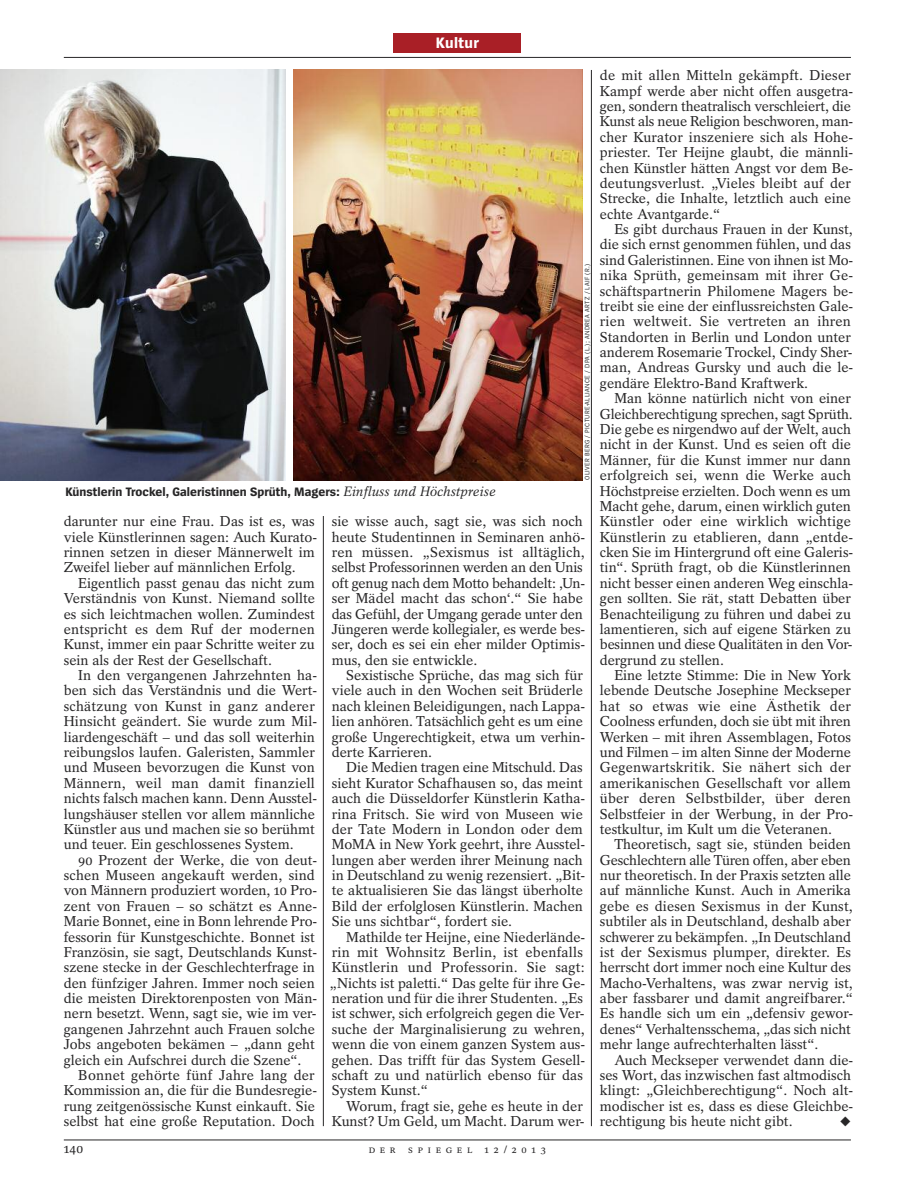
<style>
.page{position:relative;width:902px;height:1191px;background:#fff}
.page>*{position:absolute;margin:0;border:0;box-sizing:border-box;transform-origin:0 0}
.t1{font:700 15.75px "Spiegel Sans";letter-spacing:.02em;color:#fff}
.t2{font:14.25px/15.5px "Spiegel Serif";color:#272627}
.t3{font:13.5px "Spiegel Serif";color:#272627}
.t4{font:700 12.75px "Spiegel Sans";color:#272627}
.t5{font:10.5px "Spiegel Serif";letter-spacing:.45em;color:#272627}
.t6{font:6.75px "Spiegel Sans";letter-spacing:.05em;color:#272627}
.s1{font-family:"Spiegel Serif";font-weight:400;font-style:italic;font-size:13.5px}
</style>
<div class="page">
<div style="left:393px;top:34px;width:128px;height:19px;background:#a91f26"></div>
<hr style="left:323px;top:516px;width:1px;height:610px;background:#272627">
<hr style="left:591px;top:70px;width:1px;height:1056px;background:#272627">
<hr style="left:64px;top:1139px;width:786px;height:1px;background:#272627">
<hr style="left:64px;top:57px;width:786px;height:1px;background:#272627">
<img style="left:293px;top:70px;width:290px;height:410px">
<img style="left:0;top:70px;width:285px;height:410px">
<p class="t1" style="left:436px;top:37px;width:45px">Kultur</p>
<p class="t4" style="left:65px;top:486px;width:432px">Künstlerin Trockel, Galeristinnen Sprüth, Magers: <span class="s1">Einfluss und Höchstpreise</span></p>
<p class="t6" style="left:585px;top:480px;width:218px;rotate:-90deg">OLIVER BERG / PICTURE-ALLIANCE / DPA (L.); ANDREA ARTZ / LAIF (R.)</p>
<p class="t2" style="left:64px;top:515px;width:255px">darunter nur eine Frau. Das ist es, was viele Künstlerinnen sagen: Auch Kurato&shy;rinnen setzen in dieser Männerwelt im Zweifel lieber auf männlichen Erfolg.</p>
<p class="t2" style="left:64px;top:576px;width:252px;text-align:justify;text-indent:14px">Eigentlich passt genau das nicht zum Verständnis von Kunst. Niemand sollte es sich leichtmachen wollen. Zumindest entspricht es dem Ruf der modernen Kunst, immer ein paar Schritte weiter zu sein als der Rest der Gesellschaft.</p>
<p class="t2" style="left:64px;top:669px;width:255px;text-indent:14px">In den vergangenen Jahrzehnten ha&shy;ben sich das Verständnis und die Wert&shy;schätzung von Kunst in ganz anderer Hinsicht geändert. Sie wurde zum Mil&shy;liardengeschäft – und das soll weiterhin reibungslos laufen. Galeristen, Sammler und Museen bevorzugen die Kunst von Männern, weil man damit finanziell nichts falsch machen kann. Denn Ausstel&shy;lungshäuser stellen vor allem männliche Künstler aus und machen sie so berühmt und teuer. Ein geschlossenes System.</p>
<p class="t2" style="left:64px;top:853px;width:255px;text-indent:14px">90 Prozent der Werke, die von deut&shy;schen Museen angekauft werden, sind von Männern produziert worden, 10 Pro&shy;zent von Frauen – so schätzt es Anne-Marie Bonnet, eine in Bonn lehrende Pro&shy;fessorin für Kunstgeschichte. Bonnet ist Französin, sie sagt, Deutschlands Kunst&shy;szene stecke in der Geschlechterfrage in den fünfziger Jahren. Immer noch seien die meisten Direktorenposten von Män&shy;nern besetzt. Wenn, sagt sie, wie im ver&shy;gangenen Jahrzehnt auch Frauen solche Jobs angeboten bekämen – „dann geht gleich ein Aufschrei durch die Szene“.</p>
<p class="t2" style="left:64px;top:1069px;width:255px;text-indent:14px">Bonnet gehörte fünf Jahre lang der Kommission an, die für die Bundesregie&shy;rung zeitgenössische Kunst einkauft. Sie selbst hat eine große Reputation. Doch</p>
<p class="t2" style="left:332px;top:515px;width:255px">sie wisse auch, sagt sie, was sich noch heute Studentinnen in Seminaren anhö&shy;ren müssen. „Sexismus ist alltäglich, selbst Professorinnen werden an den Unis oft genug nach dem Motto behandelt: ‚Un&shy;ser Mädel macht das schon‘.“ Sie habe das Gefühl, der Umgang gerade unter den Jüngeren werde kollegialer, es werde bes&shy;ser, doch es sei ein eher milder Optimis&shy;mus, den sie entwickle.</p>
<p class="t2" style="left:332px;top:669px;width:255px;text-indent:14px">Sexistische Sprüche, das mag sich für viele auch in den Wochen seit Brüderle nach kleinen Beleidigungen, nach Lappa&shy;lien anhören. Tatsächlich geht es um eine große Ungerechtigkeit, etwa um verhin&shy;derte Karrieren.</p>
<p class="t2" style="left:332px;top:761px;width:255px;text-indent:14px">Die Medien tragen eine Mitschuld. Das sieht Kurator Schafhausen so, das meint auch die Düsseldorfer Künstlerin Katha&shy;rina Fritsch. Sie wird von Museen wie der Tate Modern in London oder dem MoMA in New York geehrt, ihre Ausstel&shy;lungen aber werden ihrer Meinung nach in Deutschland zu wenig rezensiert. „Bit&shy;te aktualisieren Sie das längst überholte Bild der erfolglosen Künstlerin. Machen Sie uns sichtbar“, fordert sie.</p>
<p class="t2" style="left:329px;top:930px;width:257px;text-indent:17px">Mathilde ter Heijne, eine Niederlände&shy;rin mit Wohnsitz Berlin, ist ebenfalls Künstlerin und Professorin. Sie sagt: „Nichts ist paletti.“ Das gelte für ihre Ge&shy;neration und für die ihrer Studenten. „Es ist schwer, sich erfolgreich gegen die Ver&shy;suche der Marginalisierung zu wehren, wenn die von einem ganzen System aus&shy;gehen. Das trifft für das System Gesell&shy;schaft zu und natürlich ebenso für das System Kunst.“</p>
<p class="t2" style="left:332px;top:1099px;width:254px;text-align:right">Worum, fragt sie, gehe es heute in der<br>Kunst? Um Geld, um Macht. Darum wer-</p>
<p class="t3" style="left:64px;top:1143px;width:21px">140</p>
<p class="t5" style="left:368px;top:1145px;width:179px">der spiegel 12/2013</p>
<p class="t2" style="left:600px;top:69px;width:255px">de mit allen Mitteln gekämpft. Dieser Kampf werde aber nicht offen ausgetra&shy;gen, sondern theatralisch verschleiert, die Kunst als neue Religion beschworen, man&shy;cher Kurator inszeniere sich als Hohe&shy;priester. Ter Heijne glaubt, die männli&shy;chen Künstler hätten Angst vor dem Be&shy;deutungsverlust. „Vieles bleibt auf der Strecke, die Inhalte, letztlich auch eine echte Avantgarde.“</p>
<p class="t2" style="left:600px;top:223px;width:255px;text-indent:14px">Es gibt durchaus Frauen in der Kunst, die sich ernst genommen fühlen, und das sind Galeristinnen. Eine von ihnen ist Mo&shy;nika Sprüth, gemeinsam mit ihrer Ge&shy;schäftspartnerin Philomene Magers be&shy;treibt sie eine der einflussreichsten Gale&shy;rien weltweit. Sie vertreten an ihren Standorten in Berlin und London unter anderem Rosemarie Trockel, Cindy Sher&shy;man, Andreas Gursky und auch die le&shy;gendäre Elektro-Band Kraftwerk.</p>
<p class="t2" style="left:600px;top:392px;width:255px;text-indent:14px">Man könne natürlich nicht von einer Gleichberechtigung sprechen, sagt Sprüth.<br>Die gebe es nirgendwo auf der Welt, auch nicht in der Kunst. Und es seien oft die Männer, für die Kunst immer nur dann erfolgreich sei, wenn die Werke auch Höchstpreise erzielten. Doch wenn es um Macht gehe, darum, einen wirklich guten Künstler oder eine wirklich wichtige Künstlerin zu etablieren, dann „entde&shy;cken Sie im Hintergrund oft eine Galeris&shy;tin“. Sprüth fragt, ob die Künstlerinnen nicht besser einen anderen Weg einschla&shy;gen sollten. Sie rät, statt Debatten über Benachteiligung zu führen und dabei zu lamentieren, sich auf eigene Stärken zu besinnen und diese Qualitäten in den Vor&shy;dergrund zu stellen.</p>
<p class="t2" style="left:600px;top:669px;width:255px;text-indent:14px">Eine letzte Stimme: Die in New York lebende Deutsche Josephine Meckseper hat so etwas wie eine Ästhetik der Coolness erfunden, doch sie übt mit ihren Werken – mit ihren Assemblagen, Fotos und Filmen – im alten Sinne der Moderne Gegenwartskritik. Sie nähert sich der amerikanischen Gesellschaft vor allem über deren Selbstbilder, über deren Selbstfeier in der Werbung, in der Pro&shy;testkultur, im Kult um die Veteranen.</p>
<p class="t2" style="left:600px;top:838px;width:255px;text-indent:14px">Theoretisch, sagt sie, stünden beiden Geschlechtern alle Türen offen, aber eben nur theoretisch. In der Praxis setzten alle auf männliche Kunst. Auch in Amerika gebe es diesen Sexismus in der Kunst, subtiler als in Deutschland, deshalb aber schwerer zu bekämpfen. „In Deutschland ist der Sexismus plumper, direkter. Es herrscht dort immer noch eine Kultur des Macho-Verhaltens, was zwar nervig ist, aber fassbarer und damit angreifbarer.“ Es handle sich um ein „defensiv gewor&shy;denes“ Verhaltensschema, „das sich nicht mehr lange aufrechterhalten lässt“.</p>
<p class="t2" style="left:600px;top:1053px;width:255px;text-indent:14px">Auch Meckseper verwendet dann die&shy;ses Wort, das inzwischen fast altmodisch klingt: „Gleichberechtigung“. Noch alt&shy;modischer ist es, dass es diese Gleichbe&shy;rechtigung bis heute nicht gibt.</p>
<p class="t2" style="left:839px;top:1115px;width:12px">◆</p>
</div>
